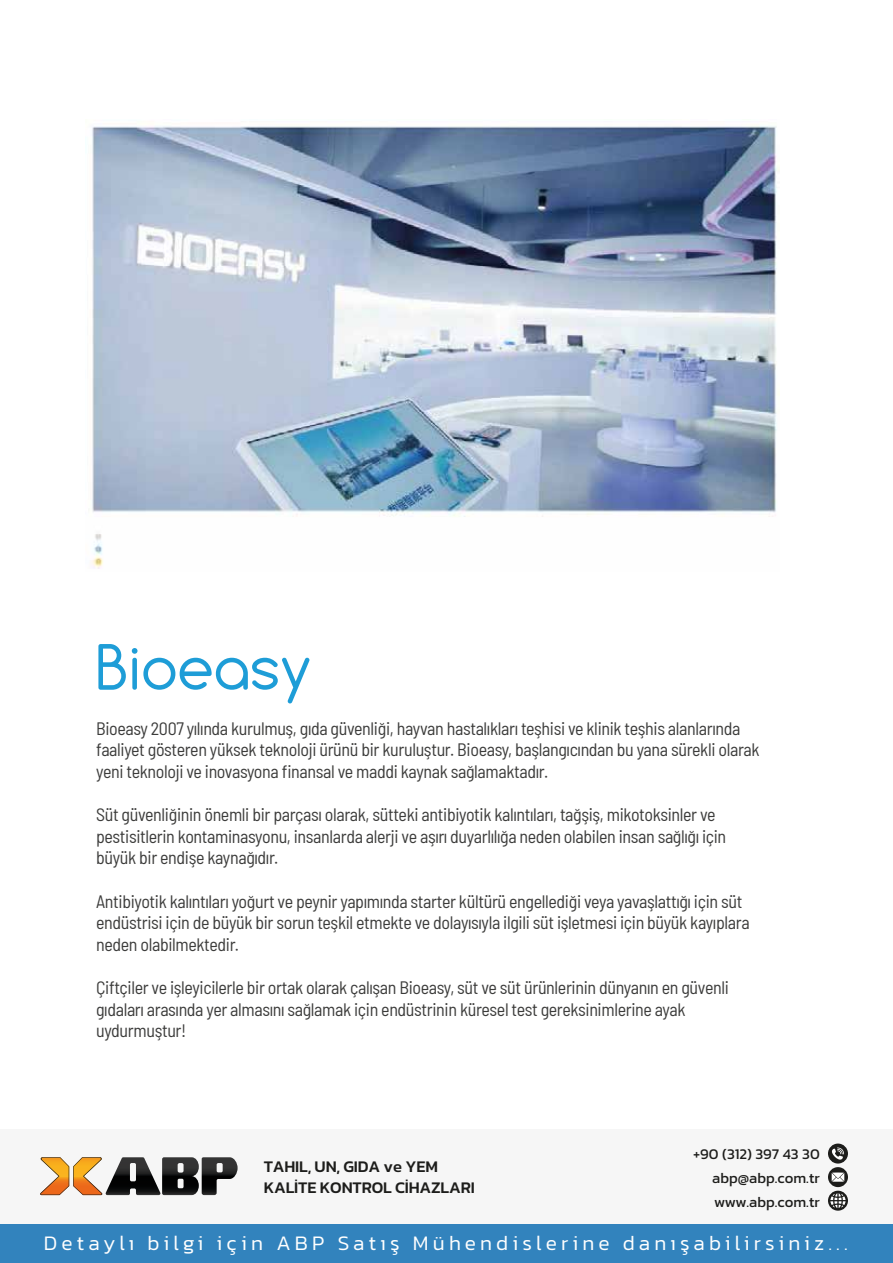
<style>
.page{position:relative;width:893px;height:1263px;background:#fff}
.page>*{position:absolute;margin:0;border:0;box-sizing:border-box;transform-origin:0 0}
.t1{font:58.5px "Comfortaa";letter-spacing:-.005em;color:#1e9dd7}
.t2{font:300 21px "Kanit";letter-spacing:.2em;color:#fff}
.t3{font:semi-condensed 18px/21.6px "Barlow";letter-spacing:-.02em;color:#3c3c3b}
.t4{font:500 16.5px/21px "Kanit";letter-spacing:-.01em;color:#1d1d1b}
.t5{font:15px/24px "Kanit";color:#1d1d1b;text-align:justify}
</style>
<div class="page">
<img style="left:91px;top:126px;width:688px;height:443px">
<div style="left:0;top:1222px;width:893px;height:41px;background:#3283bd"></div>
<div style="left:1px;top:1129px;width:892px;height:94px;background:#f6f6f6"></div>
<svg style="left:828px;top:1191px;width:20px;height:20px"></svg>
<svg style="left:830px;top:1193px;width:15px;height:15px"></svg>
<svg style="left:828px;top:1167px;width:20px;height:20px"></svg>
<svg style="left:832px;top:1172px;width:12px;height:10px"></svg>
<svg style="left:828px;top:1143px;width:20px;height:20px"></svg>
<svg style="left:832px;top:1147px;width:12px;height:12px"></svg>
<svg style="left:40px;top:1157px;width:198px;height:38px"></svg>
<h1 class="t1" style="left:96px;top:630px;width:217px">Bioeasy</h1>
<p class="t3" style="left:96px;top:716px;width:665px">Bioeasy 2007 yılında kurulmuş, gıda güvenliği, hayvan hastalıkları teşhisi ve klinik teşhis alanlarında faaliyet gösteren yüksek teknoloji ürünü bir kuruluştur. Bioeasy, başlangıcından bu yana sürekli olarak yeni teknoloji ve inovasyona finansal ve maddi kaynak sağlamaktadır.</p>
<p class="t3" style="left:96px;top:802px;width:632px">Süt güvenliğinin önemli bir parçası olarak, sütteki antibiyotik kalıntıları, tağşiş, mikotoksinler ve pestisitlerin kontaminasyonu, insanlarda alerji ve aşırı duyarlılığa neden olabilen insan sağlığı için büyük bir endişe kaynağıdır.</p>
<p class="t3" style="left:96px;top:889px;width:655px">Antibiyotik kalıntıları yoğurt ve peynir yapımında starter kültürü engellediği veya yavaşlattığı için süt endüstrisi için de büyük bir sorun teşkil etmekte ve dolayısıyla ilgili süt işletmesi için büyük kayıplara neden olabilmektedir.</p>
<p class="t3" style="left:96px;top:975px;width:634px">Çiftçiler ve işleyicilerle bir ortak olarak çalışan Bioeasy, süt ve süt ürünlerinin dünyanın en güvenli gıdaları arasında yer almasını sağlamak için endüstrinin küresel test gereksinimlerine ayak uydurmuştur!</p>
<p class="t4" style="left:264px;top:1156px;width:213px">TAHIL, UN, GIDA ve YEM<br>KALİTE KONTROL CİHAZLARI</p>
<p class="t5" style="left:712px;top:1141px;width:109px;text-indent:-19px">+90 (312) 397 43 30 abp@abp.com.tr www.abp.com.tr</p>
<p class="t2" style="left:44px;top:1228px;width:805px">Detaylı bilgi için ABP Satış Mühendislerine danışabilirsiniz...</p>
</div>
